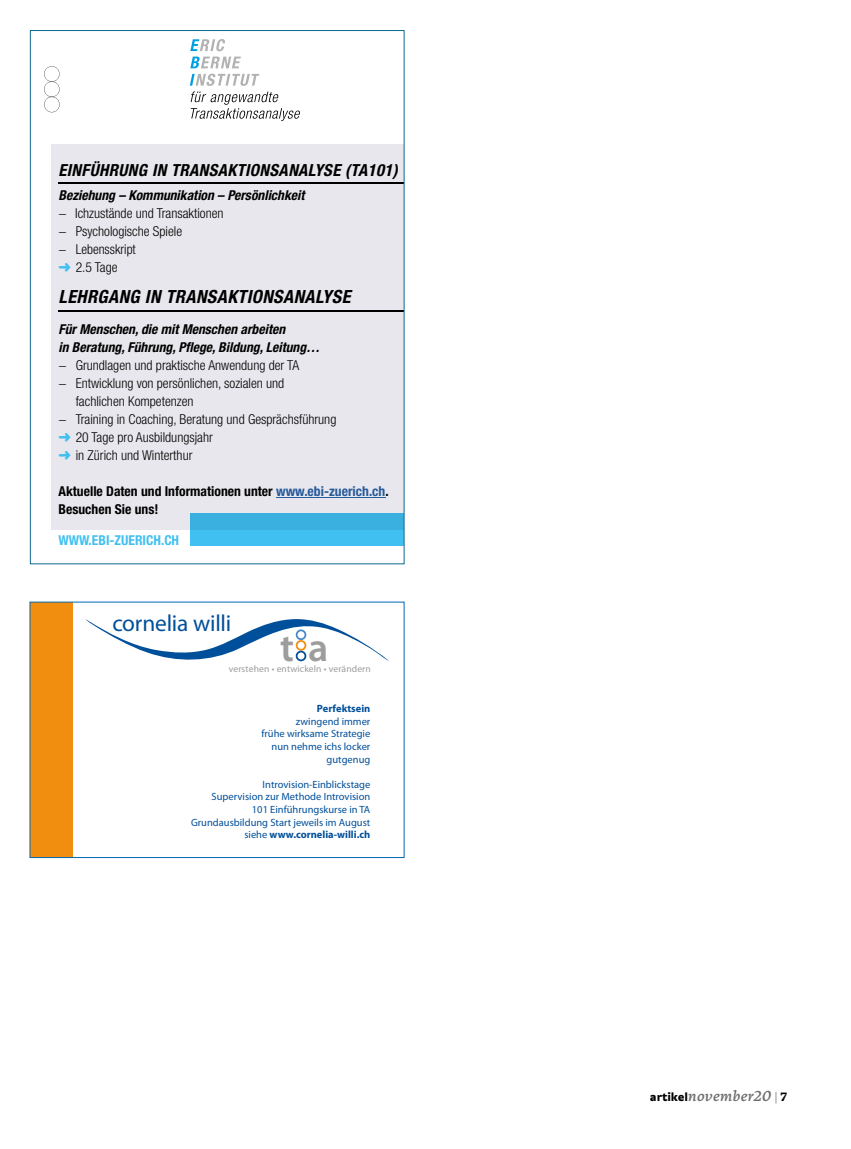
<style>
.page{position:relative;width:851px;height:1149px;background:#fff}
.page>*{position:absolute;margin:0;border:0;box-sizing:border-box;transform-origin:0 0}
.t1{font:600 39.75px "Myriad Pro";color:#9d9d9c}
.t2{font:23.25px "Myriad Pro";letter-spacing:-.015em;color:#004f9a}
.t3{font:italic 700 condensed 18.15px "Helvetica Neue LT Std";letter-spacing:.025em;color:#000}
.t4{font:italic 700 condensed 16.65px "Helvetica Neue LT Std";letter-spacing:.025em;color:#000}
.t5{font:italic 500 14.4px "Tuna";letter-spacing:.02em;color:#706f6f}
.t6{font:300 condensed 13.65px/18px "Helvetica Neue LT Std";color:#000}
.t7{font:italic 700 condensed 13.65px/18px "Helvetica Neue LT Std";color:#000}
.t8{font:700 condensed 13.65px/18px "Helvetica Neue LT Std";color:#000}
.t9{font:700 condensed 13.65px "Helvetica Neue LT Std";color:#41c0f0}
.t10{font:10.5px/12.6px "Myriad Pro";color:#004f9a;text-align:right}
.t11{font:700 10.5px "Myriad Pro";color:#004f9a}
.t12{font:9.6px "Myriad Pro";letter-spacing:.01em;color:#9d9d9c}
.s1{color:#41c0f0}
.s2{color:#275b9b}
.s3{font-weight:700}
.s4{font-family:"Strada OT";font-weight:900;font-style:normal;font-size:12px;color:#000}
.s5{font-weight:400;font-style:normal;font-size:12px}
.s6{font-weight:700;font-style:normal;font-size:12px;color:#000}
</style>
<div class="page">
<svg style="left:87px;top:619px;width:302px;height:43px"></svg>
<div style="left:30px;top:602px;width:42px;height:255px;background:#f28e0f"></div>
<div style="left:52px;top:145px;width:352px;height:384px;background:#e7e7ed"></div>
<div style="left:190px;top:529px;width:214px;height:16px;background:#40c0f0"></div>
<div style="left:190px;top:513px;width:214px;height:16px;background:#39b0df"></div>
<svg style="left:44px;top:66px;width:16px;height:46px"></svg>
<svg style="left:190px;top:74px;width:110px;height:47px"></svg>
<svg style="left:190px;top:57px;width:51px;height:11px"></svg>
<svg style="left:190px;top:39px;width:35px;height:12px"></svg>
<hr style="left:58px;top:182px;width:346px;height:1px;background:#000">
<hr style="left:58px;top:310px;width:346px;height:1px;background:#000">
<hr style="left:276px;top:497px;width:109px;height:1px;background:#275b9b">
<p class="t4" style="left:58px;top:160px;width:341px">EINFÜHRUNG IN TRANSAKTIONSANALYSE (TA101)</p>
<p class="t7" style="left:58px;top:186px;width:247px">Beziehung – Kommunikation – Persönlichkeit</p>
<p class="t6" style="left:58px;top:204px;width:166px">− Ichzustände und Transaktionen − Psychologische Spiele<br>− Lebensskript<br><span class="s1">➜</span> 2.5 Tage</p>
<h3 class="t3" style="left:58px;top:286px;width:293px">LEHRGANG IN TRANSAKTIONSANALYSE</h3>
<p class="t7" style="left:58px;top:320px;width:263px">Für Menschen, die mit Menschen arbeiten<br>in Beratung, Führung, Pflege, Bildung, Leitung…</p>
<p class="t6" style="left:58px;top:355px;width:242px">− Grundlagen und praktische Anwendung der TA</p>
<p class="t6" style="left:58px;top:373px;width:227px">− Entwicklung von persönlichen, sozialen und</p>
<p class="t6" style="left:76px;top:392px;width:119px">fachlichen Kompetenzen</p>
<p class="t6" style="left:58px;top:410px;width:279px">− Training in Coaching, Beratung und Gesprächsführung</p>
<p class="t6" style="left:58px;top:428px;width:156px"><span class="s1">➜</span> 20 Tage pro Ausbildungsjahr</p>
<p class="t6" style="left:58px;top:446px;width:135px"><span class="s1">➜</span> in Zürich und Winterthur</p>
<p class="t8" style="left:58px;top:482px;width:331px">Aktuelle Daten und Informationen unter <span class="s2">www.ebi-zuerich.ch</span>.<br>Besuchen Sie uns!</p>
<p class="t9" style="left:58px;top:532px;width:122px">WWW.EBI-ZUERICH.CH</p>
<h2 class="t2" style="left:112px;top:608px;width:120px">cornelia willi</h2>
<h1 class="t1" style="left:280px;top:622px;width:50px">t a</h1>
<p class="t12" style="left:229px;top:663px;width:144px">verstehen • entwickeln • verändern</p>
<p class="t11" style="left:317px;top:701px;width:55px">Perfektsein</p>
<p class="t10" style="left:261px;top:714px;width:110px">zwingend immer<br>frühe wirksame Strategie nun nehme ichs locker gutgenug</p>
<p class="t10" style="left:191px;top:777px;width:181px">Introvision-Einblickstage<br>Supervision zur Methode Introvision<br>101 Einführungskurse in TA Grundausbildung Start jeweils im August siehe <span class="s3">www.cornelia-willi.ch</span></p>
<p class="t5" style="left:650px;top:1086px;width:139px"><span class="s4">artikel</span>november20 <span class="s5">|</span> <span class="s6">7</span></p>
</div>
